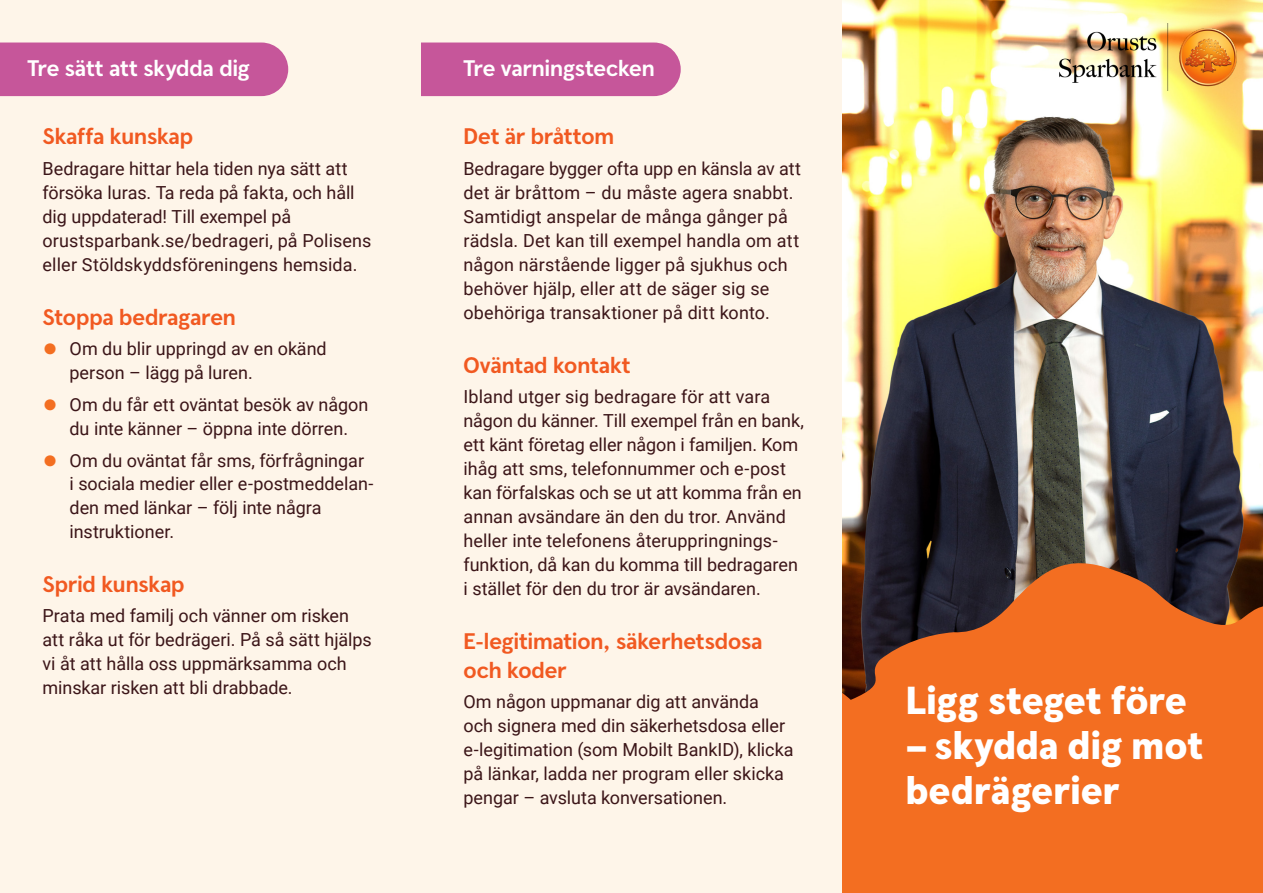
<style>
.page{position:relative;width:1263px;height:893px;background:#fff}
.page>*{position:absolute;margin:0;border:0;box-sizing:border-box;transform-origin:0 0}
.t1{font:900 39px "Swedbank Headline";color:#fff}
.Textrubrik{font:700 22.5px "Swedbank Headline";color:#f15921}
.Tunga{font:700 22.5px "Swedbank Headline";color:#fff}
.Bröd{font:18px/24px "Roboto";color:#3b1518}
.s1{font-family:"Arial";font-size:25.5px;color:#f36e21}
</style>
<div class="page">
<img style="left:842px;top:0;width:421px;height:552px">
<svg style="left:842px;top:552px;width:421px;height:341px;background:#cf6022"></svg>
<div style="left:0;top:0;width:842px;height:893px;background:#fef5e9"></div>
<img style="left:1059px;top:23px;width:178px;height:67px">
<div style="left:421px;top:43px;width:260px;height:53px;background:#c6569a"></div>
<div style="left:0;top:43px;width:288px;height:53px;background:#c6569a"></div>
<p class="Tunga" style="left:28px;top:55px;width:224px">Tre sätt att skydda dig</p>
<p class="Textrubrik" style="left:43px;top:123px;width:152px">Skaffa kunskap</p>
<p class="Bröd" style="left:43px;top:156px;width:314px">Bedragare hittar hela tiden nya sätt att försöka luras. Ta reda på fakta, och håll</p>
<p class="Bröd" style="left:43px;top:204px;width:331px">dig uppdaterad! Till exempel på orustsparbank.se/bedrageri, på Polisens eller Stöldskyddsföreningens hemsida.</p>
<p class="Textrubrik" style="left:43px;top:304px;width:195px">Stoppa bedragaren</p>
<p class="Bröd" style="left:70px;top:336px;width:259px;text-indent:-27px"><span class="s1">●</span> Om du blir uppringd av en okänd person – lägg på luren.</p>
<p class="Bröd" style="left:43px;top:392px;width:327px;text-align:center"><span class="s1">●</span> Om du får ett oväntat besök av någon du inte känner – öppna inte dörren.</p>
<p class="Bröd" style="left:70px;top:448px;width:306px;text-indent:-27px"><span class="s1">●</span> Om du oväntat får sms, förfrågningar<br>i sociala medier eller e-postmeddelan&shy;den med länkar – följ inte några instruktioner.</p>
<p class="Textrubrik" style="left:43px;top:571px;width:144px">Sprid kunskap</p>
<p class="Bröd" style="left:43px;top:603px;width:331px">Prata med familj och vänner om risken att råka ut för bedrägeri. På så sätt hjälps vi åt att hålla oss uppmärksamma och minskar risken att bli drabbade.</p>
<p class="Tunga" style="left:463px;top:55px;width:193px">Tre varningstecken</p>
<p class="Textrubrik" style="left:463px;top:123px;width:152px">Det är bråttom</p>
<p class="Bröd" style="left:463px;top:156px;width:339px">Bedragare bygger ofta upp en känsla av att det är bråttom – du måste agera snabbt.<br>Samtidigt anspelar de många gånger på rädsla. Det kan till exempel handla om att någon närstående ligger på sjukhus och behöver hjälp, eller att de säger sig se obehöriga transaktioner på ditt konto.</p>
<p class="Textrubrik" style="left:463px;top:352px;width:169px">Oväntad kontakt</p>
<p class="Bröd" style="left:463px;top:384px;width:342px">Ibland utger sig bedragare för att vara någon du känner. Till exempel från en bank, ett känt företag eller någon i familjen. Kom ihåg att sms, telefonnummer och e-post kan förfalskas och se ut att komma från en annan avsändare än den du tror. Använd heller inte telefonens återuppringnings-</p>
<p class="Bröd" style="left:463px;top:552px;width:336px">funktion, då kan du komma till bedragaren</p>
<p class="Bröd" style="left:463px;top:576px;width:299px">i stället för den du tror är avsändaren.</p>
<p class="Textrubrik" style="left:463px;top:628px;width:300px">E-legitimation, säkerhetsdosa</p>
<p class="Textrubrik" style="left:463px;top:657px;width:105px">och koder</p>
<p class="Bröd" style="left:463px;top:689px;width:331px">Om någon uppmanar dig att använda<br>och signera med din säkerhetsdosa eller e-legitimation (som Mobilt BankID), klicka på länkar, ladda ner program eller skicka pengar – avsluta konversationen.</p>
<h1 class="t1" style="left:905px;top:676px;width:283px">Ligg steget före</h1>
<h1 class="t1" style="left:905px;top:721px;width:300px">– skydda dig mot</h1>
<h1 class="t1" style="left:905px;top:766px;width:215px">bedrägerier</h1>
</div>
